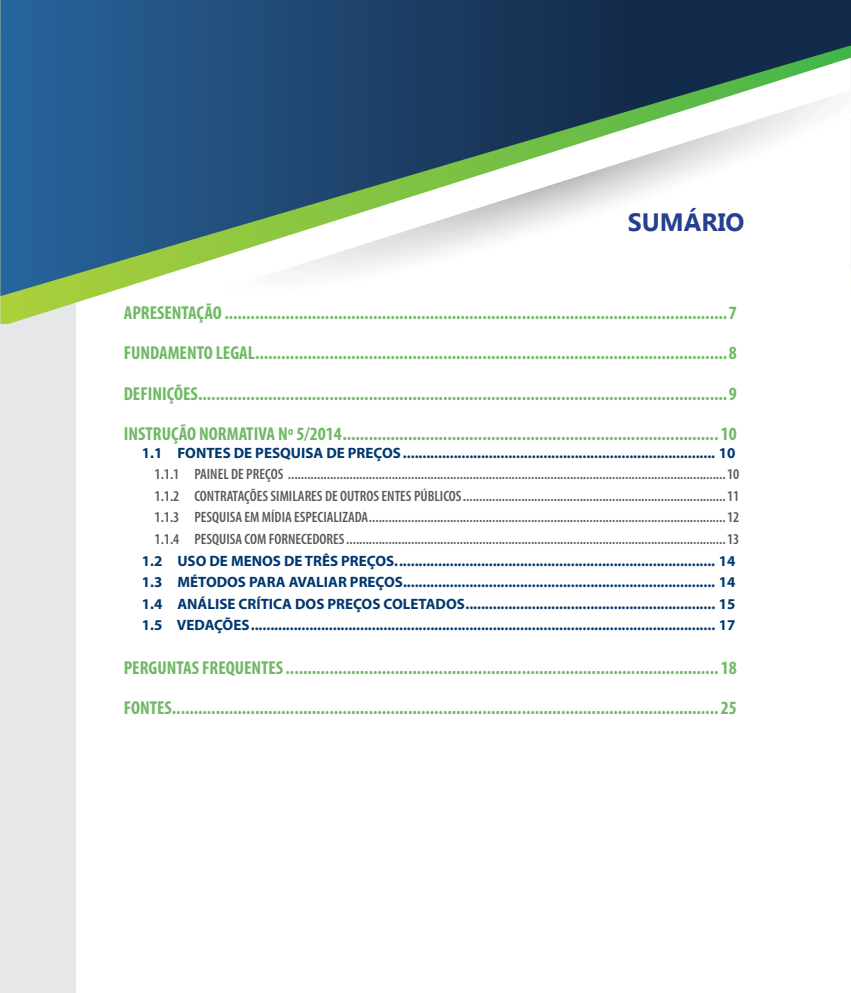
<style>
.page{position:relative;width:851px;height:993px;background:#fff}
.page>*{position:absolute;margin:0;border:0;box-sizing:border-box;transform-origin:0 0}
.t1{font:700 25px "Segoe UI";color:#25408f}
.t2{font:700 condensed 18.75px/40.2px "Myriad Pro";color:#70b965;text-align:justify}
.t3{font:600 condensed 15px/21.5px "Myriad Pro";color:#58595b;text-align:justify}
.t4{font:700 15px/21.5px "Myriad Pro";color:#003870;text-align:justify}
</style>
<div class="page">
<svg style="left:850px;top:0;width:1px;height:268px"></svg>
<div style="left:0;top:34px;width:76px;height:958px;background:#e6e7e8"></div>
<svg style="left:0;top:296px;width:97px;height:28px"></svg>
<svg style="left:0;top:0;width:850px;height:296px;background:#295477"></svg>
<img style="left:203px;top:90px;width:647px;height:206px">
<h1 class="t1" style="left:627px;top:204px;width:118px">SUMÁRIO</h1>
<p class="t2" style="left:124px;top:292px;width:614px">APRESENTAÇÃO ...................................................................................................................7<br>FUNDAMENTO LEGAL............................................................................................................8<br>DEFINIÇÕES.........................................................................................................................9<br>INSTRUÇÃO NORMATIVA Nº 5/2014...................................................................................... 10</p>
<p class="t4" style="left:142px;top:441px;width:595px">1.1 FONTES DE PESQUISA DE PREÇOS ................................................................................ 10</p>
<p class="t3" style="left:154px;top:463px;width:586px">1.1.1 PAINEL DE PREÇOS .......................................................................................................................................10<br>1.1.2 CONTRATAÇÕES SIMILARES DE OUTROS ENTES PÚBLICOS.................................................................................11<br>1.1.3 PESQUISA EM MÍDIA ESPECIALIZADA..............................................................................................................12<br>1.1.4 PESQUISA COM FORNECEDORES.....................................................................................................................13</p>
<p class="t4" style="left:142px;top:549px;width:595px">1.2 USO DE MENOS DE TRÊS PREÇOS.................................................................................. 14<br>1.3 MÉTODOS PARA AVALIAR PREÇOS................................................................................ 14<br>1.4 ANÁLISE CRÍTICA DOS PREÇOS COLETADOS................................................................ 15<br>1.5 VEDAÇÕES....................................................................................................................... 17</p>
<p class="t2" style="left:124px;top:647px;width:614px">PERGUNTAS FREQUENTES................................................................................................... 18<br>FONTES............................................................................................................................. 25</p>
</div>
